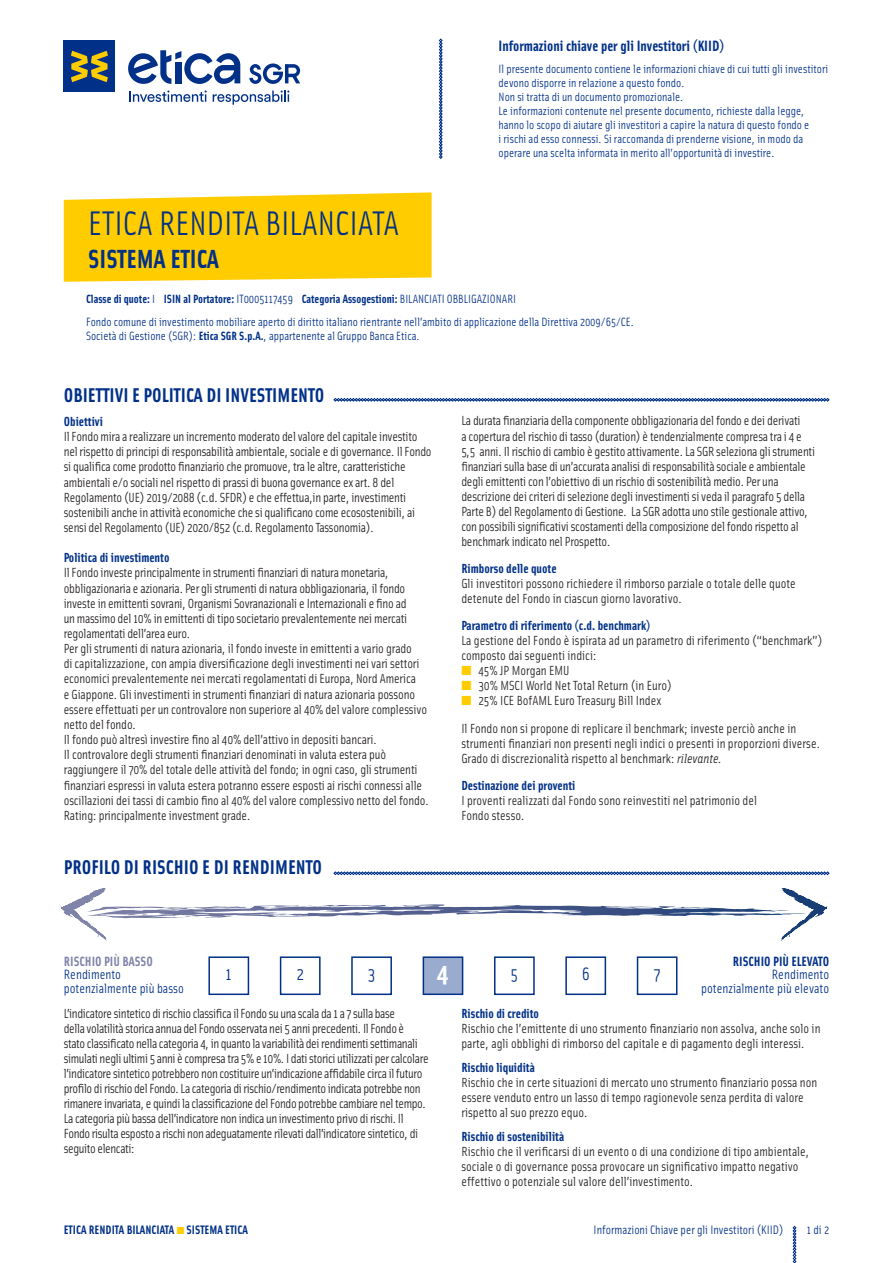
<style>
.page{position:relative;width:893px;height:1263px;background:#fff}
.page>*{position:absolute;margin:0;border:0;box-sizing:border-box;transform-origin:0 0}
.t1{font:34.2px "Solex";color:#003087}
.t2{font:700 27px "Solex";color:#fff}
.t3{font:700 26.25px "Solex";color:#003087}
.t4{font:700 19.95px "Solex";color:#003087}
.t5{font:18px "Solex";color:#003087}
.t6{font:700 15px "Solex";color:#003087}
.t7{font:13.5px "Solex";color:#003087}
.t8{font:700 13.5px "Solex";color:#003087}
.t9{font:700 13.5px "Solex";color:#7f84a9}
.t10{font:13.2px/15.1px "Solex";letter-spacing:-.02em;color:#231f20}
.t11{font:13.2px/15px "Solex";color:#231f20}
.t12{font:700 13.2px "Solex";color:#003087}
.t13{font:12.3px "Solex";color:#003087}
.t14{font:700 12.3px "Solex";color:#003087}
.t15{font:12px/14px "Solex";color:#003087}
.t16{font:700 12px "Solex";color:#003087}
.s1{font-weight:400}
.s2{font-weight:700}
.s3{color:#fc0}
.s4{font-family:"Solex OT";font-style:italic}
</style>
<div class="page">
<svg style="left:439px;top:39px;width:3px;height:120px"></svg>
<svg style="left:334px;top:398px;width:495px;height:3px"></svg>
<svg style="left:334px;top:871px;width:495px;height:4px;background:#6783b7"></svg>
<svg style="left:60px;top:888px;width:371px;height:52px"></svg>
<svg style="left:770px;top:888px;width:58px;height:52px"></svg>
<svg style="left:793px;top:1226px;width:3px;height:37px"></svg>
<div style="left:208px;top:956px;width:41px;height:39px;border:2px solid #003087"></div>
<div style="left:280px;top:956px;width:41px;height:39px;border:2px solid #003087"></div>
<div style="left:351px;top:956px;width:41px;height:39px;border:2px solid #003087"></div>
<div style="left:423px;top:957px;width:40px;height:37px;background:#99accf"></div>
<div style="left:423px;top:956px;width:40px;height:39px;border:2px solid #003087"></div>
<div style="left:494px;top:956px;width:41px;height:39px;border:2px solid #003087"></div>
<div style="left:565px;top:956px;width:41px;height:39px;border:2px solid #003087"></div>
<div style="left:637px;top:956px;width:40px;height:39px;border:2px solid #003087"></div>
<svg style="left:64px;top:192px;width:368px;height:90px;background:#ffcf12"></svg>
<div style="left:64px;top:41px;width:51px;height:51px;background:#003087"></div>
<svg style="left:71px;top:51px;width:37px;height:31px"></svg>
<svg style="left:128px;top:50px;width:172px;height:55px"></svg>
<p class="t1" style="left:88px;top:201px;width:312px">ETICA RENDITA BILANCIATA</p>
<p class="t3" style="left:88px;top:241px;width:132px">SISTEMA ETICA</p>
<p class="t6" style="left:499px;top:36px;width:227px">Informazioni chiave per gli Investitori (KIID)</p>
<p class="t15" style="left:499px;top:61px;width:331px">Il presente documento contiene le informazioni chiave di cui tutti gli investitori devono disporre in relazione a questo fondo.</p>
<p class="t15" style="left:499px;top:89px;width:186px">Non si tratta di un documento promozionale.</p>
<p class="t15" style="left:499px;top:103px;width:312px">Le informazioni contenute nel presente documento, richieste dalla legge, hanno lo scopo di aiutare gli investitori a capire la natura di questo fondo e i rischi ad esso connessi. Si raccomanda di prenderne visione, in modo da operare una scelta informata in merito all’opportunità di investire.</p>
<p class="t16" style="left:86px;top:291px;width:432px">Classe di quote: <span class="s1">I</span> ISIN al Portatore: <span class="s1">IT0005117459</span> Categoria Assogestioni: <span class="s1">BILANCIATI OBBLIGAZIONARI</span></p>
<p class="t15" style="left:86px;top:314px;width:549px">Fondo comune di investimento mobiliare aperto di diritto italiano rientrante nell’ambito di applicazione della Direttiva 2009/65/CE.</p>
<p class="t15" style="left:86px;top:328px;width:335px">Società di Gestione (SGR): <span class="s2">Etica SGR S.p.A.</span>, appartenente al Gruppo Banca Etica.</p>
<p class="t4" style="left:64px;top:382px;width:262px">OBIETTIVI E POLITICA DI INVESTIMENTO</p>
<p class="t12" style="left:64px;top:413px;width:41px">Obiettivi</p>
<p class="t10" style="left:64px;top:428px;width:369px">Il Fondo mira a realizzare un incremento moderato del valore del capitale investito nel rispetto di principi di responsabilità ambientale, sociale e di governance. Il Fondo si qualifica come prodotto finanziario che promuove, tra le altre, caratteristiche ambientali e/o sociali nel rispetto di prassi di buona governance ex art. 8 del Regolamento (UE) 2019/2088 (c.d. SFDR) e che effettua,in parte, investimenti sostenibili anche in attività economiche che si qualificano come ecosostenibili, ai sensi del Regolamento (UE) 2020/852 (c.d. Regolamento Tassonomia).</p>
<p class="t12" style="left:64px;top:549px;width:107px">Politica di investimento</p>
<p class="t10" style="left:64px;top:565px;width:345px">Il Fondo investe principalmente in strumenti finanziari di natura monetaria, obbligazionaria e azionaria. Per gli strumenti di natura obbligazionaria, il fondo investe in emittenti sovrani, Organismi Sovranazionali e Internazionali e fino ad un massimo del 10% in emittenti di tipo societario prevalentemente nei mercati regolamentati dell’area euro.</p>
<p class="t10" style="left:64px;top:640px;width:365px">Per gli strumenti di natura azionaria, il fondo investe in emittenti a vario grado<br>di capitalizzazione, con ampia diversificazione degli investimenti nei vari settori economici prevalentemente nei mercati regolamentati di Europa, Nord America<br>e Giappone. Gli investimenti in strumenti finanziari di natura azionaria possono essere effettuati per un controvalore non superiore al 40% del valore complessivo netto del fondo.</p>
<p class="t10" style="left:64px;top:731px;width:315px">Il fondo può altresì investire fino al 40% dell’attivo in depositi bancari.</p>
<p class="t10" style="left:64px;top:746px;width:367px">Il controvalore degli strumenti finanziari denominati in valuta estera può raggiungere il 70% del totale delle attività del fondo; in ogni caso, gli strumenti finanziari espressi in valuta estera potranno essere esposti ai rischi connessi alle oscillazioni dei tassi di cambio fino al 40% del valore complessivo netto del fondo.<br>Rating: principalmente investment grade.</p>
<p class="t4" style="left:64px;top:854px;width:260px">PROFILO DI RISCHIO E DI RENDIMENTO</p>
<p class="t10" style="left:461px;top:413px;width:355px">La durata finanziaria della componente obbligazionaria del fondo e dei derivati<br>a copertura del rischio di tasso (duration) è tendenzialmente compresa tra i 4 e 5,5 anni. Il rischio di cambio è gestito attivamente. La SGR seleziona gli strumenti finanziari sulla base di un’accurata analisi di responsabilità sociale e ambientale degli emittenti con l’obiettivo di un rischio di sostenibilità medio. Per una descrizione dei criteri di selezione degli investimenti si veda il paragrafo 5 della Parte B) del Regolamento di Gestione. La SGR adotta uno stile gestionale attivo, con possibili significativi scostamenti della composizione del fondo rispetto al benchmark indicato nel Prospetto.</p>
<p class="t12" style="left:461px;top:560px;width:97px">Rimborso delle quote</p>
<p class="t11" style="left:461px;top:575px;width:336px">Gli investitori possono richiedere il rimborso parziale o totale delle quote detenute del Fondo in ciascun giorno lavorativo.</p>
<p class="t12" style="left:461px;top:617px;width:191px">Parametro di riferimento (c.d. benchmark)</p>
<p class="t11" style="left:461px;top:633px;width:363px">La gestione del Fondo è ispirata ad un parametro di riferimento (“benchmark”) composto dai seguenti indici:</p>
<p class="t11" style="left:461px;top:663px;width:110px"><span class="s3">■</span> 45% JP Morgan EMU</p>
<p class="t11" style="left:461px;top:678px;width:212px"><span class="s3">■</span> 30% MSCI World Net Total Return (in Euro)</p>
<p class="t11" style="left:461px;top:693px;width:201px"><span class="s3">■</span> 25% ICE BofAML Euro Treasury Bill Index</p>
<p class="t11" style="left:461px;top:720px;width:360px">Il Fondo non si propone di replicare il benchmark; investe perciò anche in strumenti finanziari non presenti negli indici o presenti in proporzioni diverse.</p>
<p class="t11" style="left:461px;top:750px;width:262px">Grado di discrezionalità rispetto al benchmark: <span class="s4">rilevante.</span></p>
<p class="t12" style="left:461px;top:776px;width:116px">Destinazione dei proventi</p>
<p class="t11" style="left:461px;top:792px;width:297px">I proventi realizzati dal Fondo sono reinvestiti nel patrimonio del</p>
<p class="t11" style="left:461px;top:807px;width:65px">Fondo stesso.</p>
<p class="t9" style="left:64px;top:952px;width:91px">RISCHIO PIÙ BASSO</p>
<p class="t7" style="left:64px;top:966px;width:59px">Rendimento</p>
<p class="t7" style="left:64px;top:979px;width:122px">potenzialmente più basso</p>
<p class="t5" style="left:226px;top:962px;width:8px">1</p>
<p class="t5" style="left:296px;top:962px;width:9px">2</p>
<p class="t5" style="left:368px;top:962px;width:9px">3</p>
<p class="t2" style="left:437px;top:955px;width:13px">4</p>
<p class="t5" style="left:511px;top:962px;width:9px">5</p>
<p class="t5" style="left:582px;top:962px;width:10px">6</p>
<p class="t5" style="left:654px;top:962px;width:8px">7</p>
<p class="t8" style="left:733px;top:952px;width:98px">RISCHIO PIÙ ELEVATO</p>
<p class="t7" style="left:772px;top:966px;width:59px">Rendimento</p>
<p class="t7" style="left:701px;top:979px;width:130px">potenzialmente più elevato</p>
<p class="t10" style="left:64px;top:1005px;width:366px">L’indicatore sintetico di rischio classifica il Fondo su una scala da 1 a 7 sulla base<br>della volatilità storica annua del Fondo osservata nei 5 anni precedenti. Il Fondo è stato classificato nella categoria 4, in quanto la variabilità dei rendimenti settimanali simulati negli ultimi 5 anni è compresa tra 5% e 10%. I dati storici utilizzati per calcolare l’indicatore sintetico potrebbero non costituire un’indicazione affidabile circa il futuro profilo di rischio del Fondo. La categoria di rischio/rendimento indicata potrebbe non rimanere invariata, e quindi la classificazione del Fondo potrebbe cambiare nel tempo.<br>La categoria più bassa dell’indicatore non indica un investimento privo di rischi. Il Fondo risulta esposto a rischi non adeguatamente rilevati dall’indicatore sintetico, di seguito elencati:</p>
<p class="t12" style="left:461px;top:1005px;width:79px">Rischio di credito</p>
<p class="t11" style="left:461px;top:1020px;width:361px">Rischio che l’emittente di uno strumento finanziario non assolva, anche solo in parte, agli obblighi di rimborso del capitale e di pagamento degli interessi.</p>
<p class="t12" style="left:461px;top:1059px;width:75px">Rischio liquidità</p>
<p class="t11" style="left:461px;top:1074px;width:357px">Rischio che in certe situazioni di mercato uno strumento finanziario possa non essere venduto entro un lasso di tempo ragionevole senza perdita di valore rispetto al suo prezzo equo.</p>
<p class="t12" style="left:461px;top:1128px;width:104px">Rischio di sostenibilità</p>
<p class="t11" style="left:461px;top:1143px;width:350px">Rischio che il verificarsi di un evento o di una condizione di tipo ambientale, sociale o di governance possa provocare un significativo impatto negativo effettivo o potenziale sul valore dell’investimento.</p>
<p class="t14" style="left:64px;top:1222px;width:186px">ETICA RENDITA BILANCIATA <span class="s3">■</span> SISTEMA ETICA</p>
<p class="t13" style="left:594px;top:1221px;width:191px">Informazioni Chiave per gli Investitori (KIID)</p>
<p class="t13" style="left:807px;top:1221px;width:24px">1 di 2</p>
</div>
